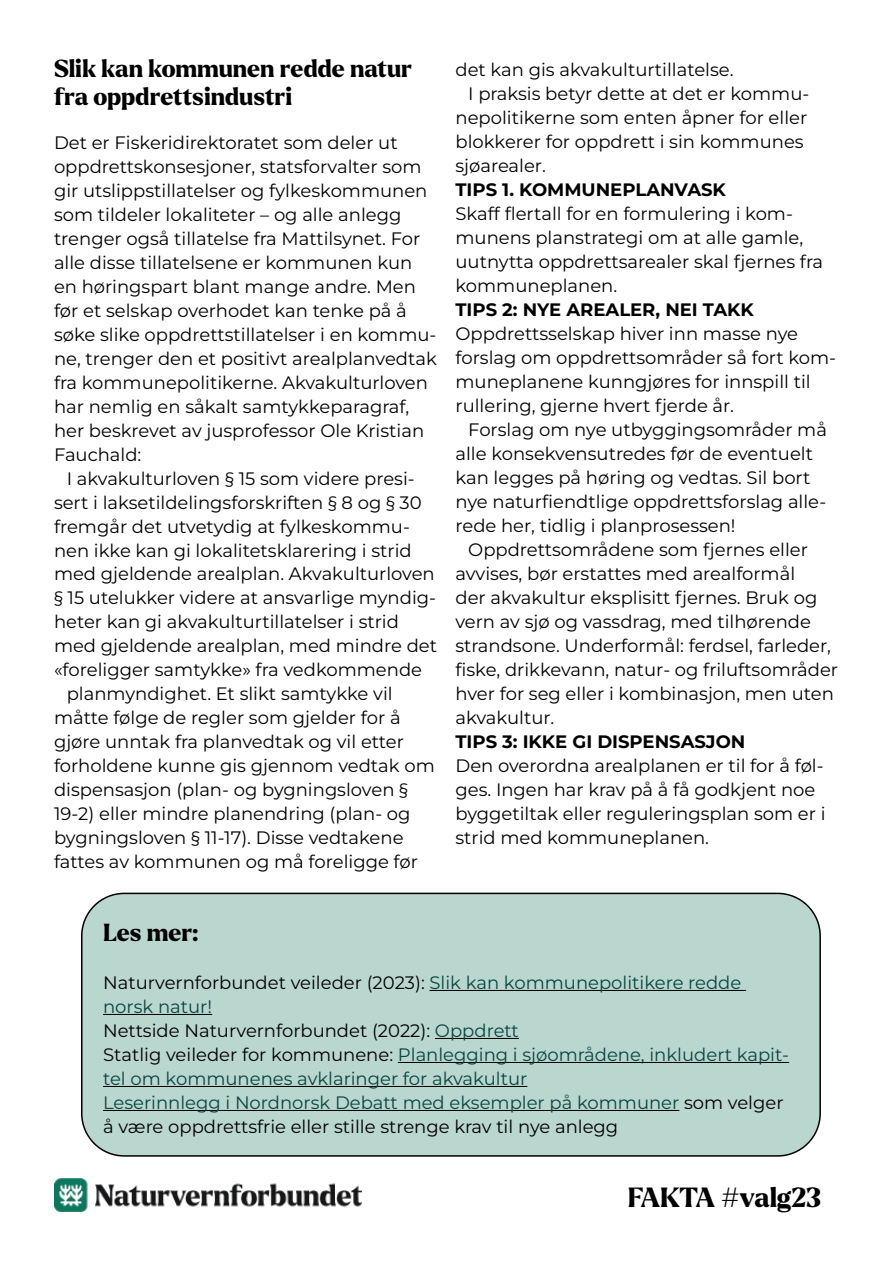
<style>
.page{position:relative;width:893px;height:1263px;background:#fff}
.page>*{position:absolute;margin:0;border:0;box-sizing:border-box;transform-origin:0 0}
.t1{font:800 27px "Larken";color:#000}
.t2{font:800 24px/28.8px "Larken";color:#000}
.t3{font:18px/24px "Montserrat";color:#000}
.t4{font:18px/24px "Montserrat";color:#094640}
.t5{font:700 18px "Montserrat";color:#000}
.s1{color:#000}
</style>
<div class="page">
<img style="left:54px;top:1179px;width:308px;height:33px">
<div style="left:82px;top:893px;width:738px;height:263px;background:#b9d6cf;border-radius:43px"></div>
<div style="left:81px;top:893px;width:740px;height:264px;border:2px solid #000;border-radius:43px"></div>
<hr style="left:429px;top:990px;width:317px;height:1px;background:#000">
<hr style="left:103px;top:1014px;width:109px;height:1px;background:#000">
<hr style="left:435px;top:1038px;width:84px;height:1px;background:#000">
<hr style="left:398px;top:1062px;width:391px;height:1px;background:#000">
<hr style="left:103px;top:1086px;width:424px;height:1px;background:#000">
<hr style="left:103px;top:1110px;width:576px;height:1px;background:#000">
<h2 class="t2" style="left:54px;top:55px;width:359px">Slik kan kommunen redde natur fra oppdrettsindustri</h2>
<p class="t3" style="left:54px;top:131px;width:384px">Det er Fiskeridirektoratet som deler ut oppdrettskonsesjoner, statsforvalter som gir utslippstillatelser og fylkeskommunen som tildeler lokaliteter – og alle anlegg trenger også tillatelse fra Mattilsynet. For alle disse tillatelsene er kommunen kun en høringspart blant mange andre. Men før et selskap overhodet kan tenke på å søke slike oppdrettstillatelser i en kommu&shy;ne, trenger den et positivt arealplanvedtak fra kommunepolitikerne. Akvakulturloven har nemlig en såkalt samtykkeparagraf, her beskrevet av jusprofessor Ole Kristian Fauchald:</p>
<p class="t3" style="left:67px;top:466px;width:350px">I akvakulturloven § 15 som videre presi-</p>
<p class="t3" style="left:54px;top:490px;width:369px">sert i laksetildelingsforskriften § 8 og § 30</p>
<p class="t3" style="left:54px;top:514px;width:357px">fremgår det utvetydig at fylkeskommu-</p>
<p class="t3" style="left:54px;top:539px;width:359px">nen ikke kan gi lokalitetsklarering i strid</p>
<p class="t3" style="left:54px;top:562px;width:382px">med gjeldende arealplan. Akvakulturloven</p>
<p class="t3" style="left:54px;top:586px;width:384px">§ 15 utelukker videre at ansvarlige myndig-</p>
<p class="t3" style="left:54px;top:611px;width:346px">heter kan gi akvakulturtillatelser i strid</p>
<p class="t3" style="left:54px;top:635px;width:385px">med gjeldende arealplan, med mindre det</p>
<p class="t3" style="left:54px;top:658px;width:370px">«foreligger samtykke» fra vedkommende</p>
<p class="t3" style="left:67px;top:683px;width:327px">planmyndighet. Et slikt samtykke vil</p>
<p class="t3" style="left:54px;top:706px;width:348px">måtte følge de regler som gjelder for å</p>
<p class="t3" style="left:54px;top:730px;width:352px">gjøre unntak fra planvedtak og vil etter</p>
<p class="t3" style="left:54px;top:754px;width:382px">forholdene kunne gis gjennom vedtak om</p>
<p class="t3" style="left:54px;top:778px;width:356px">dispensasjon (plan- og bygningsloven §</p>
<p class="t3" style="left:54px;top:801px;width:358px">19-2) eller mindre planendring (plan- og</p>
<p class="t3" style="left:54px;top:825px;width:351px">bygningsloven § 11-17). Disse vedtakene</p>
<p class="t3" style="left:54px;top:849px;width:366px">fattes av kommunen og må foreligge før</p>
<p class="t3" style="left:455px;top:59px;width:280px">det kan gis akvakulturtillatelse.</p>
<p class="t3" style="left:468px;top:83px;width:343px">I praksis betyr dette at det er kommu-</p>
<p class="t3" style="left:455px;top:105px;width:353px">nepolitikerne som enten åpner for eller</p>
<p class="t3" style="left:455px;top:129px;width:350px">blokkerer for oppdrett i sin kommunes</p>
<p class="t3" style="left:455px;top:155px;width:92px">sjøarealer.</p>
<p class="t5" style="left:455px;top:181px;width:272px">TIPS 1. KOMMUNEPLANVASK</p>
<p class="t3" style="left:455px;top:201px;width:369px">Skaff flertall for en formulering i kom&shy;munens planstrategi om at alle gamle, uutnytta oppdrettsarealer skal fjernes fra kommuneplanen.</p>
<p class="t5" style="left:455px;top:301px;width:300px">TIPS 2: NYE AREALER, NEI TAKK</p>
<p class="t3" style="left:455px;top:323px;width:382px">Oppdrettsselskap hiver inn masse nye forslag om oppdrettsområder så fort kom&shy;muneplanene kunngjøres for innspill til rullering, gjerne hvert fjerde år.</p>
<p class="t3" style="left:455px;top:419px;width:373px;text-indent:13px">Forslag om nye utbyggingsområder må alle konsekvensutredes før de eventuelt kan legges på høring og vedtas. Sil bort nye naturfiendtlige oppdrettsforslag alle&shy;rede her, tidlig i planprosessen!</p>
<p class="t3" style="left:455px;top:537px;width:384px;text-indent:13px">Oppdrettsområdene som fjernes eller avvises, bør erstattes med arealformål<br>der akvakultur eksplisitt fjernes. Bruk og vern av sjø og vassdrag, med tilhørende strandsone. Underformål: ferdsel, farleder, fiske, drikkevann, natur- og friluftsområder hver for seg eller i kombinasjon, men uten akvakultur.</p>
<p class="t5" style="left:455px;top:733px;width:291px">TIPS 3: IKKE GI DISPENSASJON</p>
<p class="t3" style="left:455px;top:753px;width:372px">Den overordna arealplanen er til for å føl&shy;ges. Ingen har krav på å få godkjent noe byggetiltak eller reguleringsplan som er i strid med kommuneplanen.</p>
<h2 class="t2" style="left:103px;top:919px;width:97px">Les mer:</h2>
<p class="t4" style="left:103px;top:971px;width:687px"><span class="s1">Naturvernforbundet veileder (2023):</span> Slik kan kommunepolitikere redde norsk natur!<br><span class="s1">Nettside Naturvernforbundet (2022):</span> Oppdrett<br><span class="s1">Statlig veileder for kommunene:</span> Planlegging i sjøområdene, inkludert kapit&shy;tel om kommunenes avklaringer for akvakultur<br>Leserinnlegg i Nordnorsk Debatt med eksempler på kommuner <span class="s1">som velger å være oppdrettsfrie eller stille strenge krav til nye anlegg</span></p>
<h1 class="t1" style="left:628px;top:1185px;width:195px">FAKTA #valg23</h1>
</div>
